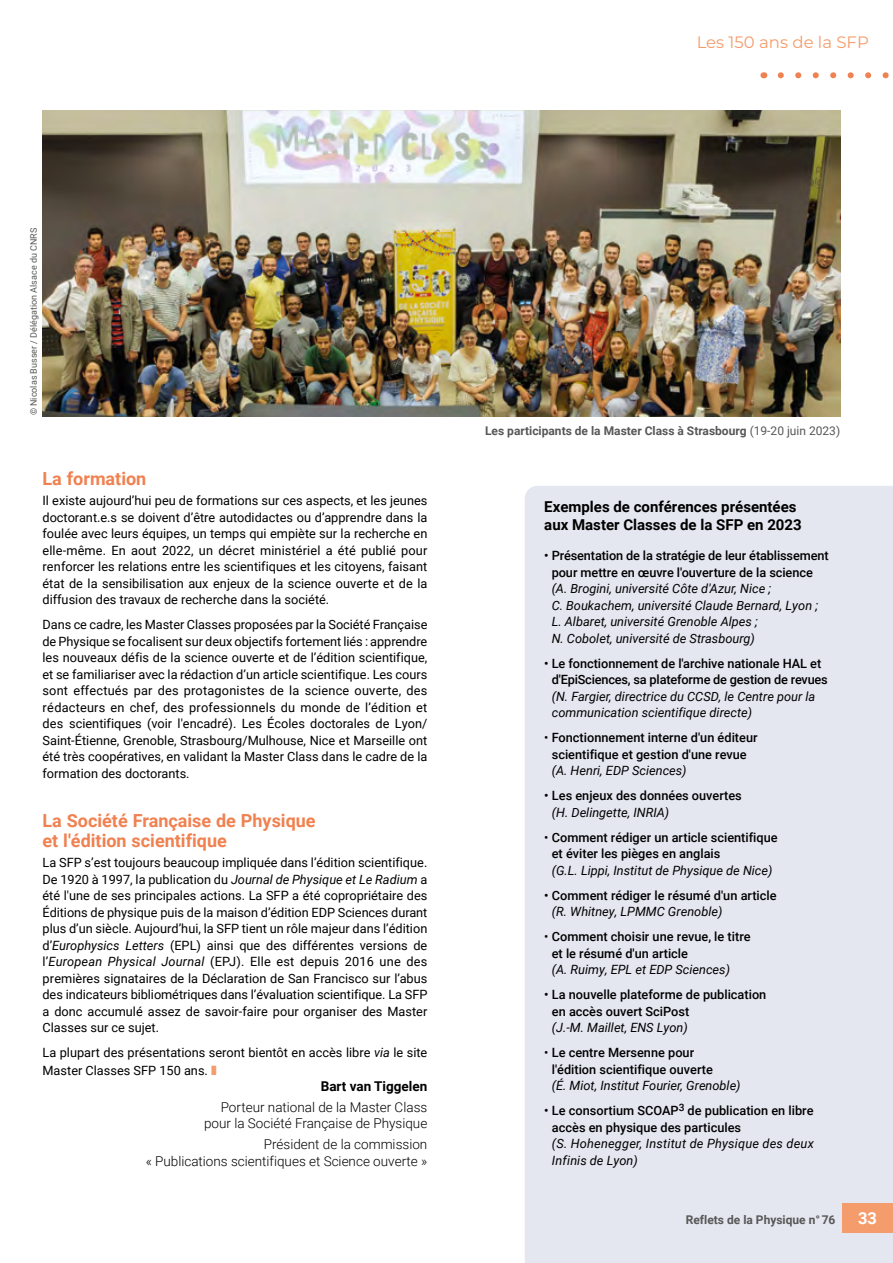
<style>
.page{position:relative;width:893px;height:1263px;background:#fff}
.page>*{position:absolute;margin:0;border:0;box-sizing:border-box;transform-origin:0 0}
.Sous_titre{font:700 18px/19.5px "Roboto";color:#f08150}
.t1{font:16.5px "Montserrat";color:#f49c6c}
.t2{font:700 16.5px "Roboto";color:#fff}
.Texte_encadré{font:700 15px/18px "Roboto";color:#000}
.Signature{font:300 13.5px/16.5px "Roboto";color:#000;text-align:right}
.Signature-2{font:700 13.5px "Roboto";color:#000}
.Texte_encadré-2{font:12.75px/16.5px "Roboto";color:#000;text-align:justify}
.Texte_encadré-3{font:500 12.75px/16.5px "Roboto";color:#000}
.Texte_encadré-4{font:italic 12.75px/16.5px "Roboto";color:#000}
.Légende{font:700 12px "Roboto";color:#575756}
.Légende-2{font:9px "Roboto";color:#575756}
.s1{font-style:italic}
.s2{color:#f49c6c}
.s3{font-weight:400}
.s4{font-weight:500;font-style:normal}
.s5{font-weight:400;font-style:italic}
</style>
<div class="page">
<div style="left:525px;top:486px;width:368px;height:777px;background:#e4e6f0"></div>
<svg style="left:781px;top:72px;width:108px;height:6px"></svg>
<div style="left:842px;top:1203px;width:51px;height:30px;background:#f49c6c"></div>
<img style="left:43px;top:111px;width:797px;height:306px">
<p class="t1" style="left:697px;top:31px;width:174px">Les 150 ans de la SFP</p>
<p class="Légende-2" style="left:27px;top:415px;width:189px;rotate:-90deg">© Nicolas Busser / Délégation Alsace du CNRS</p>
<p class="Sous_titre" style="left:43px;top:468px;width:105px">La formation</p>
<p class="Texte_encadré-2" style="left:43px;top:492px;width:386px">Il existe aujourd’hui peu de formations sur ces aspects, et les jeunes doctorant.e.s se doivent d’être autodidactes ou d’apprendre dans la foulée avec leurs équipes, un temps qui empiète sur la recherche en elle-même. En aout 2022, un décret ministériel a été publié pour renforcer les relations entre les scientifiques et les citoyens, faisant état de la sensibilisation aux enjeux de la science ouverte et de la diffusion des travaux de recherche dans la société.</p>
<p class="Texte_encadré-2" style="left:43px;top:616px;width:386px">Dans ce cadre, les Master Classes proposées par la Société Française de Physique se focalisent sur deux objectifs fortement liés : apprendre les nouveaux défis de la science ouverte et de l’édition scientifique, et se familiariser avec la rédaction d’un article scientifique. Les cours sont effectués par des protagonistes de la science ouverte, des rédacteurs en chef, des professionnels du monde de l’édition et des scientifiques (voir l'encadré). Les Écoles doctorales de Lyon/ Saint-Étienne, Grenoble, Strasbourg/Mulhouse, Nice et Marseille ont été très coopératives, en validant la Master Class dans le cadre de la formation des doctorants.</p>
<p class="Sous_titre" style="left:43px;top:810px;width:275px">La Société Française de Physique et l'édition scientifique</p>
<p class="Texte_encadré-2" style="left:43px;top:854px;width:386px">La SFP s’est toujours beaucoup impliquée dans l’édition scientifique.<br>De 1920 à 1997, la publication du <span class="s1">Journal de Physique et Le Radium</span> a été l'une de ses principales actions. La SFP a été copropriétaire des Éditions de physique puis de la maison d’édition EDP Sciences durant plus d’un siècle. Aujourd’hui, la SFP tient un rôle majeur dans l’édition d’<span class="s1">Europhysics Letters</span> (EPL) ainsi que des différentes versions de l’<span class="s1">European Physical Journal</span> (EPJ). Elle est depuis 2016 une des premières signataires de la Déclaration de San Francisco sur l’abus des indicateurs bibliométriques dans l’évaluation scientifique. La SFP a donc accumulé assez de savoir-faire pour organiser des Master Classes sur ce sujet.</p>
<p class="Texte_encadré-2" style="left:43px;top:1044px;width:386px;line-height:17.2px">La plupart des présentations seront bientôt en accès libre <span class="s1">via</span> le site<br>Master Classes SFP 150 ans. <span class="s2">❚</span></p>
<p class="Signature-2" style="left:321px;top:1077px;width:108px">Bart van Tiggelen</p>
<p class="Signature" style="left:204px;top:1098px;width:225px">Porteur national de la Master Class pour la Société Française de Physique</p>
<p class="Signature" style="left:146px;top:1135px;width:283px">Président de la commission<br>« Publications scientifiques et Science ouverte »</p>
<p class="Légende" style="left:485px;top:422px;width:357px">Les participants de la Master Class à Strasbourg <span class="s3">(19-20 juin 2023)</span></p>
<p class="Texte_encadré" style="left:544px;top:497px;width:259px">Exemples de conférences présentées aux Master Classes de la SFP en 2023</p>
<p class="Texte_encadré-4" style="left:552px;top:547px;width:279px;text-indent:-7px"><span class="s4">• Présentation de la stratégie de leur établissement pour mettre en œuvre l'ouverture de la science </span>(A. Brogini, université Côte d'Azur, Nice ;<br>C. Boukachem, université Claude Bernard, Lyon ; L. Albaret, université Grenoble Alpes ;<br>N. Cobolet, université de Strasbourg)</p>
<p class="Texte_encadré-3" style="left:552px;top:654px;width:278px;text-indent:-7px">• Le fonctionnement de l'archive nationale HAL et d'EpiSciences, sa plateforme de gestion de revues <span class="s5">(N. Fargier, directrice du CCSD, le Centre pour la communication scientifique directe)</span></p>
<p class="Texte_encadré-3" style="left:552px;top:729px;width:207px;text-indent:-7px"><span class="s3">•</span> Fonctionnement interne d'un éditeur scientifique et gestion d'une revue <span class="s5">(A. Henri, EDP Sciences)</span></p>
<p class="Texte_encadré-3" style="left:552px;top:787px;width:191px;text-indent:-8px">• Les enjeux des données ouvertes <span class="s5">(H. Delingette, INRIA)</span></p>
<p class="Texte_encadré-3" style="left:552px;top:828px;width:227px;text-indent:-7px"><span class="s3">•</span> Comment rédiger un article scientifique et éviter les pièges en anglais<br><span class="s5">(G.L. Lippi, Institut de Physique de Nice)</span></p>
<p class="Texte_encadré-3" style="left:552px;top:886px;width:226px;text-indent:-8px">• Comment rédiger le résumé d'un article <span class="s5">(R. Whitney, LPMMC Grenoble)</span></p>
<p class="Texte_encadré-3" style="left:552px;top:928px;width:200px;text-indent:-7px"><span class="s3">•</span> Comment choisir une revue, le titre et le résumé d'un article<br><span class="s5">(A. Ruimy, EPL et EDP Sciences)</span></p>
<p class="Texte_encadré-3" style="left:552px;top:986px;width:216px;text-indent:-8px">• La nouvelle plateforme de publication en accès ouvert SciPost<br><span class="s5">(J.-M. Maillet, ENS Lyon)</span></p>
<p class="Texte_encadré-3" style="left:552px;top:1044px;width:190px;text-indent:-7px"><span class="s3">•</span> Le centre Mersenne pour l'édition scientifique ouverte<br><span class="s5">(É. Miot, Institut Fourier, Grenoble)</span></p>
<p class="Texte_encadré-3" style="left:552px;top:1102px;width:263px;text-indent:-8px">• Le consortium SCOAP<sup>3</sup> de publication en libre accès en physique des particules<br><span class="s5">(S. Hohenegger, Institut de Physique des deux Infinis de Lyon)</span></p>
<p class="Légende" style="left:686px;top:1211px;width:151px">Reflets de la Physique n° 76</p>
<p class="t2" style="left:858px;top:1207px;width:20px">33</p>
</div>
